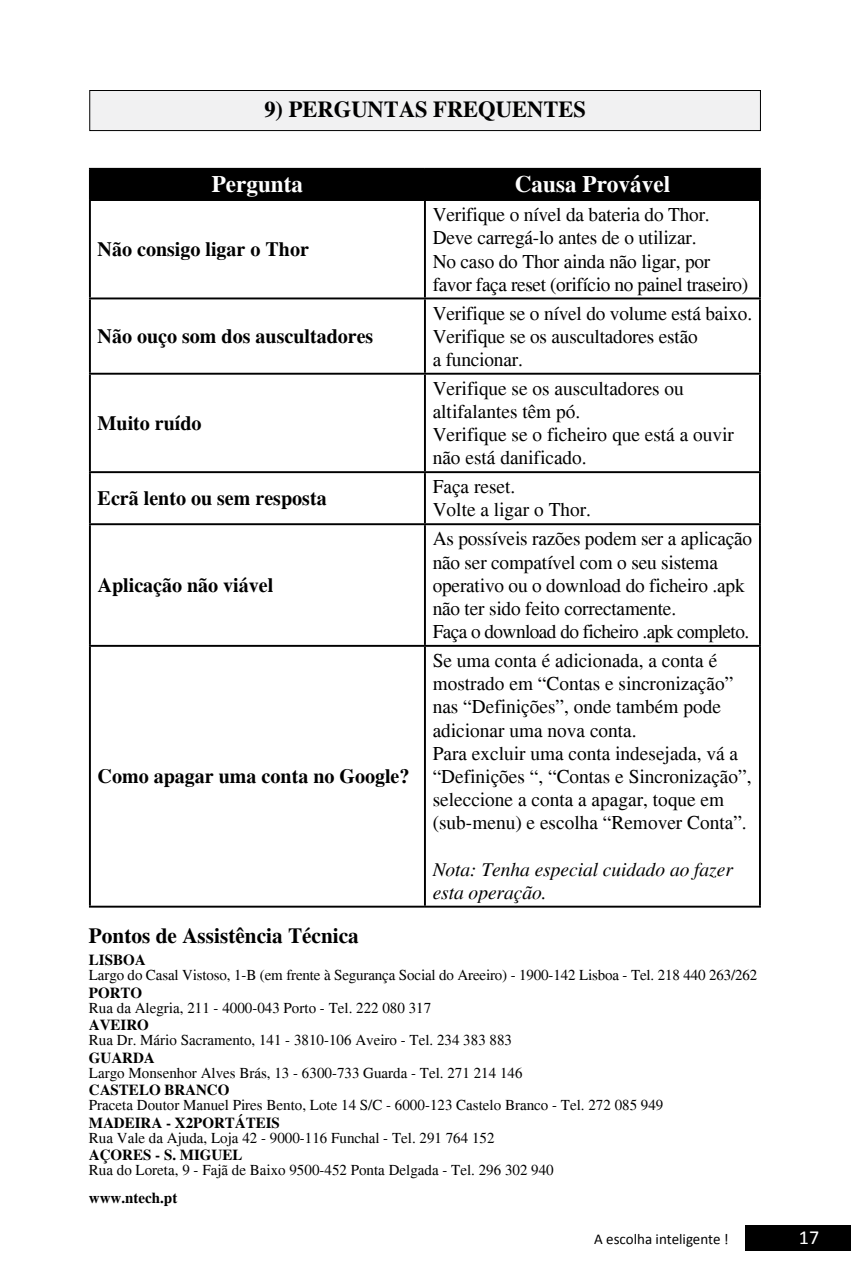
<style>
.page{position:relative;width:851px;height:1276px;background:#fff}
.page>*{position:absolute;margin:0;border:0;box-sizing:border-box;transform-origin:0 0}
.t1{font:700 23.25px "Times";color:#fff}
.t2{font:700 22.5px "Times";color:#000}
.t3{font:700 21.25px "Times";color:#000}
.t4{font:700 20px "Times";color:#000}
.t5{font:20px "Calibri";color:#fff}
.t6{font:19.25px/23.2px "Times";letter-spacing:-.01em;color:#000}
.t7{font:italic 19.25px/23.2px "Times";color:#000}
.t8{font:15px "Times";color:#000}
.t9{font:700 15px "Times";color:#000}
.t10{font:15px "Calibri";color:#000}
</style>
<div class="page">
<div style="left:745px;top:1225px;width:105px;height:26px;background:#000"></div>
<div style="left:91px;top:170px;width:667px;height:29px;background:#000"></div>
<hr style="left:89px;top:168px;width:336px;height:2px;background:#000">
<hr style="left:89px;top:170px;width:2px;height:29px;background:#000">
<hr style="left:425px;top:168px;width:335px;height:2px;background:#000">
<hr style="left:424px;top:170px;width:2px;height:29px;background:#000">
<hr style="left:758px;top:170px;width:2px;height:29px;background:#000">
<hr style="left:89px;top:199px;width:336px;height:2px;background:#000">
<hr style="left:89px;top:201px;width:2px;height:96px;background:#000">
<hr style="left:425px;top:199px;width:335px;height:2px;background:#000">
<hr style="left:424px;top:201px;width:2px;height:96px;background:#000">
<hr style="left:758px;top:201px;width:2px;height:96px;background:#000">
<hr style="left:89px;top:297px;width:336px;height:2px;background:#000">
<hr style="left:89px;top:299px;width:2px;height:74px;background:#000">
<hr style="left:425px;top:297px;width:335px;height:2px;background:#000">
<hr style="left:424px;top:299px;width:2px;height:74px;background:#000">
<hr style="left:758px;top:299px;width:2px;height:74px;background:#000">
<hr style="left:89px;top:373px;width:336px;height:2px;background:#000">
<hr style="left:89px;top:375px;width:2px;height:96px;background:#000">
<hr style="left:425px;top:373px;width:335px;height:2px;background:#000">
<hr style="left:424px;top:375px;width:2px;height:96px;background:#000">
<hr style="left:758px;top:375px;width:2px;height:96px;background:#000">
<hr style="left:89px;top:471px;width:336px;height:2px;background:#000">
<hr style="left:89px;top:473px;width:2px;height:50px;background:#000">
<hr style="left:425px;top:471px;width:335px;height:2px;background:#000">
<hr style="left:424px;top:473px;width:2px;height:50px;background:#000">
<hr style="left:758px;top:473px;width:2px;height:50px;background:#000">
<hr style="left:89px;top:523px;width:336px;height:2px;background:#000">
<hr style="left:89px;top:525px;width:2px;height:120px;background:#000">
<hr style="left:425px;top:523px;width:335px;height:2px;background:#000">
<hr style="left:424px;top:525px;width:2px;height:120px;background:#000">
<hr style="left:758px;top:525px;width:2px;height:120px;background:#000">
<hr style="left:89px;top:645px;width:336px;height:2px;background:#000">
<hr style="left:89px;top:647px;width:2px;height:258px;background:#000">
<hr style="left:425px;top:645px;width:335px;height:2px;background:#000">
<hr style="left:424px;top:647px;width:2px;height:258px;background:#000">
<hr style="left:758px;top:647px;width:2px;height:258px;background:#000">
<hr style="left:89px;top:905px;width:336px;height:2px;background:#000">
<hr style="left:425px;top:905px;width:335px;height:2px;background:#000">
<div style="left:90px;top:90px;width:670px;height:41px;background:#f1f1f2"></div>
<div style="left:89px;top:90px;width:671px;height:41px;border:1px solid #000"></div>
<p class="t2" style="left:264px;top:95px;width:323px">9) PERGUNTAS FREQUENTES</p>
<p class="t1" style="left:212px;top:170px;width:93px">Pergunta</p>
<p class="t1" style="left:514px;top:170px;width:157px">Causa Provável</p>
<p class="t4" style="left:98px;top:237px;width:213px">Não consigo ligar o Thor</p>
<p class="t4" style="left:98px;top:324px;width:277px">Não ouço som dos auscultadores</p>
<p class="t4" style="left:98px;top:410px;width:105px">Muito ruído</p>
<p class="t6" style="left:432px;top:203px;width:317px">Verifique o nível da bateria do Thor.<br>Deve carregá-lo antes de o utilizar.<br>No caso do Thor ainda não ligar, por favor faça reset (orifício no painel traseiro)</p>
<p class="t6" style="left:432px;top:301px;width:321px">Verifique se o nível do volume está baixo.<br>Verifique se os auscultadores estão<br>a funcionar.</p>
<p class="t6" style="left:432px;top:377px;width:303px">Verifique se os auscultadores ou altifalantes têm pó.<br>Verifique se o ficheiro que está a ouvir não está danificado.</p>
<p class="t4" style="left:98px;top:486px;width:230px">Ecrã lento ou sem resposta</p>
<p class="t6" style="left:432px;top:475px;width:160px">Faça reset.<br>Volte a ligar o Thor.</p>
<p class="t4" style="left:98px;top:572px;width:177px">Aplicação não viável</p>
<p class="t4" style="left:98px;top:764px;width:313px">Como apagar uma conta no Google?</p>
<p class="t6" style="left:432px;top:527px;width:321px">As possíveis razões podem ser a aplicação não ser compatível com o seu sistema operativo ou o download do ficheiro .apk não ter sido feito correctamente.<br>Faça o download do ficheiro .apk completo.</p>
<p class="t6" style="left:432px;top:649px;width:320px">Se uma conta é adicionada, a conta é mostrado em “Contas e sincronização” nas “Definições”, onde também pode adicionar uma nova conta.<br>Para excluir uma conta indesejada, vá a “Definições “, “Contas e Sincronização”, seleccione a conta a apagar, toque em (sub-menu) e escolha “Remover Conta”.</p>
<p class="t7" style="left:432px;top:858px;width:302px">Nota: Tenha especial cuidado ao fazer esta operação.</p>
<p class="t3" style="left:89px;top:922px;width:271px">Pontos de Assistência Técnica</p>
<p class="t9" style="left:89px;top:951px;width:58px">LISBOA</p>
<p class="t8" style="left:89px;top:966px;width:670px">Largo do Casal Vistoso, 1-B (em frente à Segurança Social do Areeiro) - 1900-142 Lisboa - Tel. 218 440 263/262</p>
<p class="t9" style="left:89px;top:983px;width:55px">PORTO</p>
<p class="t8" style="left:89px;top:998px;width:344px">Rua da Alegria, 211 - 4000-043 Porto - Tel. 222 080 317</p>
<p class="t9" style="left:89px;top:1016px;width:61px">AVEIRO</p>
<p class="t8" style="left:89px;top:1031px;width:424px">Rua Dr. Mário Sacramento, 141 - 3810-106 Aveiro - Tel. 234 383 883</p>
<p class="t9" style="left:89px;top:1048px;width:67px">GUARDA</p>
<p class="t8" style="left:89px;top:1063px;width:435px">Largo Monsenhor Alves Brás, 13 - 6300-733 Guarda - Tel. 271 214 146</p>
<p class="t9" style="left:89px;top:1081px;width:142px">CASTELO BRANCO</p>
<p class="t8" style="left:89px;top:1096px;width:576px">Praceta Doutor Manuel Pires Bento, Lote 14 S/C - 6000-123 Castelo Branco - Tel. 272 085 949</p>
<p class="t9" style="left:89px;top:1113px;width:192px">MADEIRA - X2PORTÁTEIS</p>
<p class="t8" style="left:89px;top:1128px;width:407px">Rua Vale da Ajuda, Loja 42 - 9000-116 Funchal - Tel. 291 764 152</p>
<p class="t9" style="left:89px;top:1146px;width:155px">AÇORES - S. MIGUEL</p>
<p class="t8" style="left:89px;top:1161px;width:466px">Rua do Loreta, 9 - Fajã de Baixo 9500-452 Ponta Delgada - Tel. 296 302 940</p>
<p class="t9" style="left:89px;top:1188px;width:90px">www.ntech.pt</p>
<p class="t10" style="left:594px;top:1229px;width:136px">A escolha inteligente !</p>
<p class="t5" style="left:798px;top:1224px;width:22px">17</p>
</div>
